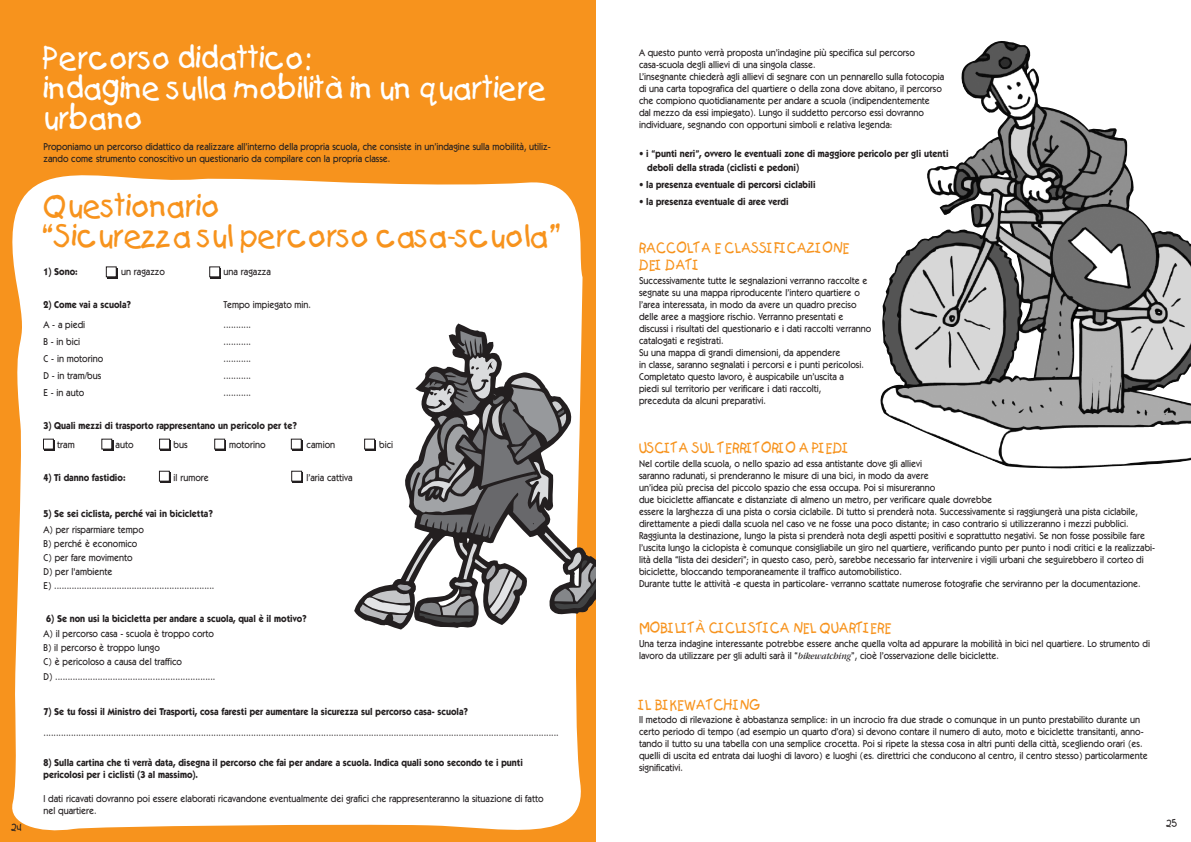
<style>
.page{position:relative;width:1191px;height:842px;background:#fff}
.page>*{position:absolute;margin:0;border:0;box-sizing:border-box;transform-origin:0 0}
.t1{font:30px/30px "Kids";color:#fff;scale:.9 1}
.t2{font:30px/30px "Kids";color:#f7931d;scale:.9 1}
.t3{font:14px/17.9px "Kids";color:#f7931d;scale:.9 1}
.t4{font:500 10px/12px "Itc Kabel";color:#231f20;scale:.9 1}
.t5{font:700 10px/12px "Itc Kabel";color:#231f20;scale:.9 1}
.t6{font:10px "Kids";color:#231f20;scale:.9 1}
.s1{font-family:"Garamond";font-weight:400;font-style:italic}
</style>
<div class="page">
<div style="left:0;top:1px;width:595px;height:841px;background:#f7931d"></div>
<div style="left:12px;top:175px;width:571px;height:656px;background:#fff"></div>
<div style="left:107px;top:268px;width:11px;height:10px;background:#231f20"></div>
<div style="left:106px;top:267px;width:10px;height:10px;background:#fff"></div>
<div style="left:106px;top:267px;width:10px;height:10px;border:1px solid #231f20"></div>
<div style="left:211px;top:268px;width:10px;height:10px;background:#231f20"></div>
<div style="left:210px;top:267px;width:10px;height:10px;background:#fff"></div>
<div style="left:209px;top:267px;width:11px;height:10px;border:1px solid #231f20"></div>
<div style="left:45px;top:440px;width:10px;height:11px;background:#231f20"></div>
<div style="left:43px;top:439px;width:10px;height:10px;background:#fff"></div>
<div style="left:43px;top:439px;width:11px;height:10px;border:1px solid #231f20"></div>
<div style="left:103px;top:440px;width:10px;height:11px;background:#231f20"></div>
<div style="left:102px;top:439px;width:10px;height:10px;background:#fff"></div>
<div style="left:102px;top:439px;width:10px;height:10px;border:1px solid #231f20"></div>
<div style="left:161px;top:440px;width:10px;height:11px;background:#231f20"></div>
<div style="left:160px;top:439px;width:9px;height:10px;background:#fff"></div>
<div style="left:159px;top:439px;width:11px;height:10px;border:1px solid #231f20"></div>
<div style="left:216px;top:440px;width:10px;height:11px;background:#231f20"></div>
<div style="left:215px;top:439px;width:10px;height:10px;background:#fff"></div>
<div style="left:214px;top:439px;width:11px;height:10px;border:1px solid #231f20"></div>
<div style="left:292px;top:440px;width:11px;height:11px;background:#231f20"></div>
<div style="left:291px;top:439px;width:10px;height:10px;background:#fff"></div>
<div style="left:291px;top:439px;width:10px;height:10px;border:1px solid #231f20"></div>
<div style="left:160px;top:472px;width:11px;height:11px;background:#231f20"></div>
<div style="left:159px;top:471px;width:10px;height:10px;background:#fff"></div>
<div style="left:159px;top:471px;width:11px;height:10px;border:1px solid #231f20"></div>
<div style="left:293px;top:472px;width:10px;height:11px;background:#231f20"></div>
<div style="left:292px;top:471px;width:10px;height:10px;background:#fff"></div>
<div style="left:291px;top:471px;width:11px;height:10px;border:1px solid #231f20"></div>
<svg style="left:354px;top:324px;width:229px;height:305px;background:#f3f2f1"></svg>
<svg style="left:359px;top:331px;width:236px;height:295px;background:#b1aba6"></svg>
<img style="left:880px;top:41px;width:310px;height:428px">
<p class="t6" style="left:11px;top:823px;width:13px">24</p>
<h1 class="t1" style="left:44px;top:46px;width:561px">Percorso didattico:<br>indagine sulla mobilità in un quartiere urbano</h1>
<p class="t4" style="left:44px;top:141px;width:565px">Proponiamo un percorso didattico da realizzare all’interno della propria scuola, che consiste in un’indagine sulla mobilità, utiliz&shy;zando come strumento conoscitivo un questionario da compilare con la propria classe.</p>
<h1 class="t2" style="left:44px;top:193px;width:575px">Questionario<br>“Sicurezza sul percorso casa-scuola”</h1>
<p class="t5" style="left:44px;top:266px;width:40px">1) Sono:</p>
<p class="t4" style="left:121px;top:266px;width:50px">un ragazzo</p>
<p class="t4" style="left:224px;top:266px;width:54px">una ragazza</p>
<p class="t5" style="left:44px;top:299px;width:99px">2) Come vai a scuola?</p>
<p class="t4" style="left:224px;top:299px;width:99px">Tempo impiegato min.</p>
<p class="t4" style="left:44px;top:319px;width:48px">A - a piedi</p>
<p class="t4" style="left:224px;top:319px;width:32px">...........</p>
<p class="t4" style="left:44px;top:336px;width:42px">B - in bici</p>
<p class="t4" style="left:224px;top:336px;width:32px">...........</p>
<p class="t4" style="left:44px;top:353px;width:68px">C - in motorino</p>
<p class="t4" style="left:224px;top:353px;width:32px">...........</p>
<p class="t4" style="left:44px;top:370px;width:66px">D - in tram/bus</p>
<p class="t4" style="left:224px;top:370px;width:32px">...........</p>
<p class="t4" style="left:44px;top:387px;width:47px">E - in auto</p>
<p class="t4" style="left:224px;top:387px;width:32px">...........</p>
<p class="t5" style="left:44px;top:420px;width:283px">3) Quali mezzi di trasporto rappresentano un pericolo per te?</p>
<p class="t4" style="left:57px;top:439px;width:21px">tram</p>
<p class="t4" style="left:116px;top:439px;width:21px">auto</p>
<p class="t4" style="left:174px;top:439px;width:17px">bus</p>
<p class="t4" style="left:229px;top:439px;width:42px">motorino</p>
<p class="t4" style="left:307px;top:439px;width:33px">camion</p>
<p class="t4" style="left:379px;top:439px;width:17px">bici</p>
<p class="t5" style="left:44px;top:472px;width:93px">4) Ti danno fastidio:</p>
<p class="t4" style="left:174px;top:472px;width:41px">il rumore</p>
<p class="t4" style="left:306px;top:472px;width:53px">l’aria cattiva</p>
<p class="t5" style="left:44px;top:508px;width:190px">5) Se sei ciclista, perché vai in bicicletta?</p>
<p class="t4" style="left:44px;top:523px;width:191px;line-height:14px">A) per risparmiare tempo<br>B) perché è economico<br>C) per fare movimento<br>D) per l'ambiente<br>E) ................................................................</p>
<p class="t5" style="left:46px;top:613px;width:291px">6) Se non usi la bicicletta per andare a scuola, qual è il motivo?</p>
<p class="t4" style="left:44px;top:627px;width:191px;line-height:14px">A) il percorso casa - scuola è troppo corto<br>B) il percorso è troppo lungo<br>C) è pericoloso a causa del traffico</p>
<p class="t4" style="left:44px;top:671px;width:192px">D) ................................................................</p>
<p class="t5" style="left:44px;top:706px;width:473px">7) Se tu fossi il Ministro dei Trasporti, cosa faresti per aumentare la sicurezza sul percorso casa- scuola?</p>
<p class="t4" style="left:44px;top:727px;width:574px">..............................................................................................................................................................................................................</p>
<p class="t5" style="left:44px;top:757px;width:534px">8) Sulla cartina che ti verrà data, disegna il percorso che fai per andare a scuola. Indica quali sono secondo te i punti pericolosi per i ciclisti (3 al massimo).</p>
<p class="t4" style="left:44px;top:793px;width:557px">I dati ricavati dovranno poi essere elaborati ricavandone eventualmente dei grafici che rappresenteranno la situazione di fatto nel quartiere.</p>
<p class="t4" style="left:639px;top:48px;width:341px">A questo punto verrà proposta un’indagine più specifica sul percorso casa-scuola degli allievi di una singola classe.<br>L’insegnante chiederà agli allievi di segnare con un pennarello sulla fotocopia di una carta topografica del quartiere o della zona dove abitano, il percorso che compiono quotidianamente per andare a scuola (indipendentemente<br>dal mezzo da essi impiegato). Lungo il suddetto percorso essi dovranno individuare, segnando con opportuni simboli e relativa legenda:</p>
<p class="t5" style="left:647px;top:147px;width:336px;line-height:14px;text-indent:-8px">• i “punti neri”, ovvero le eventuali zone di maggiore pericolo per gli utenti deboli della strada (ciclisti e pedoni)</p>
<p class="t5" style="left:639px;top:179px;width:198px">• la presenza eventuale di percorsi ciclabili</p>
<p class="t5" style="left:639px;top:196px;width:168px">• la presenza eventuale di aree verdi</p>
<h2 class="t3" style="left:639px;top:240px;width:236px">RACCOLTA E CLASSIFICAZIONE<br>DEI DATI</h2>
<p class="t4" style="left:639px;top:275px;width:260px">Successivamente tutte le segnalazioni verranno raccolte e segnate su una mappa riproducente l’intero quartiere o l’area interessata, in modo da avere un quadro preciso delle aree a maggiore rischio. Verranno presentati e discussi i risultati del questionario e i dati raccolti verranno catalogati e registrati.<br>Su una mappa di grandi dimensioni, da appendere<br>in classe, saranno segnalati i percorsi e i punti pericolosi.<br>Completato questo lavoro, è auspicabile un’uscita a<br>piedi sul territorio per verificare i dati raccolti,<br>preceduta da alcuni preparativi.</p>
<h2 class="t3" style="left:639px;top:440px;width:235px">USCITA SUL TERRITORIO A PIEDI</h2>
<p class="t4" style="left:639px;top:458px;width:575px">Nel cortile della scuola, o nello spazio ad essa antistante dove gli allievi<br>saranno radunati, si prenderanno le misure di una bici, in modo da avere<br>un’idea più precisa del piccolo spazio che essa occupa. Poi si misureranno<br>due biciclette affiancate e distanziate di almeno un metro, per verificare quale dovrebbe<br>essere la larghezza di una pista o corsia ciclabile. Di tutto si prenderà nota. Successivamente si raggiungerà una pista ciclabile, direttamente a piedi dalla scuola nel caso ve ne fosse una poco distante; in caso contrario si utilizzeranno i mezzi pubblici.<br>Raggiunta la destinazione, lungo la pista si prenderà nota degli aspetti positivi e soprattutto negativi. Se non fosse possibile fare l’uscita lungo la ciclopista è comunque consigliabile un giro nel quartiere, verificando punto per punto i nodi critici e la realizzabi&shy;lità della “lista dei desideri”; in questo caso, però, sarebbe necessario far intervenire i vigili urbani che seguirebbero il corteo di biciclette, bloccando temporaneamente il traffico automobilistico.<br>Durante tutte le attività -e questa in particolare- verranno scattate numerose fotografie che serviranno per la documentazione.</p>
<h2 class="t3" style="left:639px;top:620px;width:282px">MOBILITÀ CICLISTICA NEL QUARTIERE</h2>
<p class="t4" style="left:639px;top:638px;width:569px">Una terza indagine interessante potrebbe essere anche quella volta ad appurare la mobilità in bici nel quartiere. Lo strumento di lavoro da utilizzare per gli adulti sarà il “<span class="s1">bikewatching</span>”, cioè l’osservazione delle biciclette.</p>
<h2 class="t3" style="left:639px;top:697px;width:137px">IL BIKEWATCHING</h2>
<p class="t4" style="left:639px;top:715px;width:567px">Il metodo di rilevazione è abbastanza semplice: in un incrocio fra due strade o comunque in un punto prestabilito durante un certo periodo di tempo (ad esempio un quarto d’ora) si devono contare il numero di auto, moto e biciclette transitanti, anno&shy;tando il tutto su una tabella con una semplice crocetta. Poi si ripete la stessa cosa in altri punti della città, scegliendo orari (es. quelli di uscita ed entrata dai luoghi di lavoro) e luoghi (es. direttrici che conducono al centro, il centro stesso) particolarmente significativi.</p>
<p class="t6" style="left:1166px;top:819px;width:14px">25</p>
</div>
